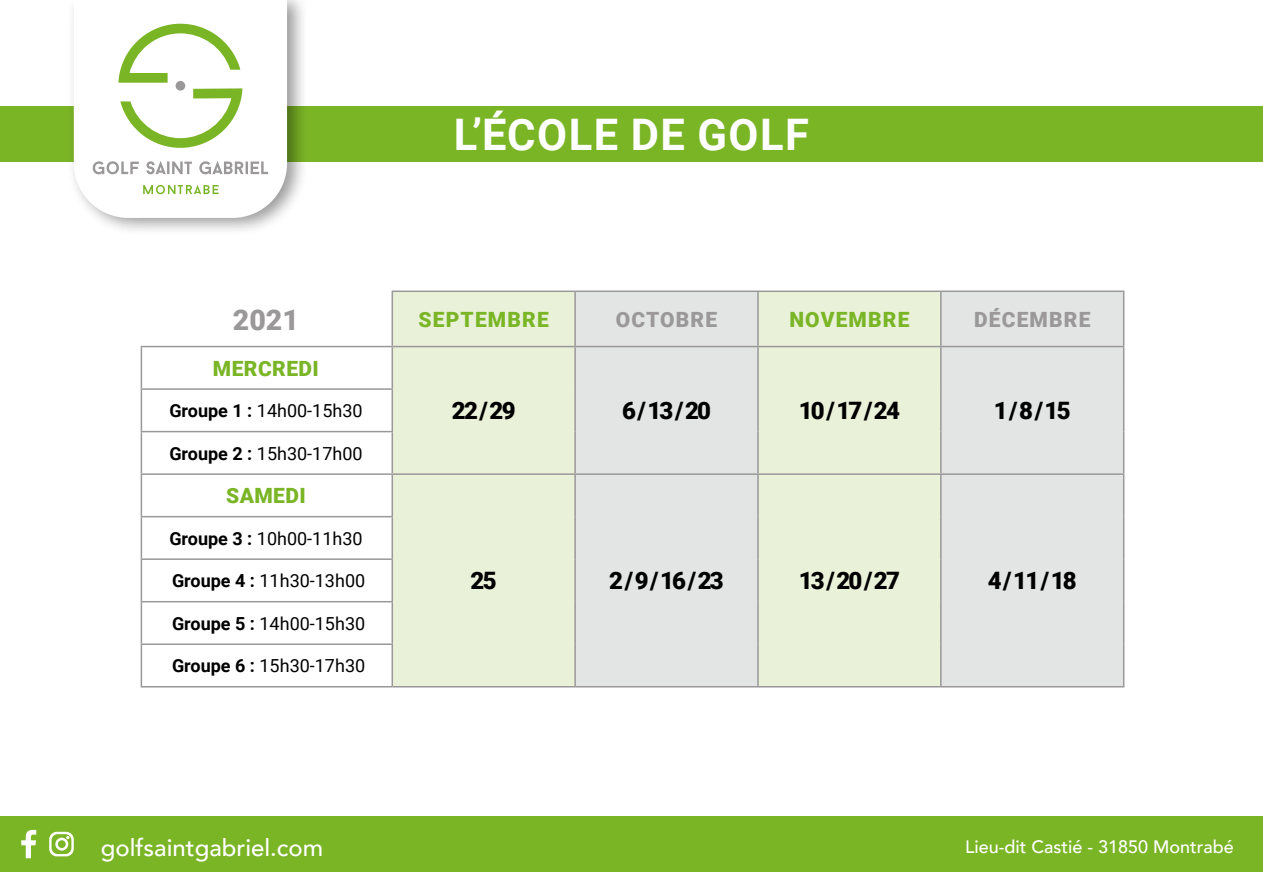
<style>
.page{position:relative;width:1263px;height:893px;background:#fff}
.page>*{position:absolute;margin:0;border:0;box-sizing:border-box;transform-origin:0 0}
.t1{font:700 43.5px "Roboto";letter-spacing:.035em;color:#fff}
.t2{font:900 28.5px "Roboto";color:#9a9899}
.t3{font:900 24px "Roboto";letter-spacing:-.07em;color:#000}
.t4{font:500 24px "Avenir";color:#fff}
.t5{font:900 21px "Roboto";letter-spacing:.055em;color:#7ab526}
.t6{font:900 21px "Roboto";letter-spacing:.055em;color:#9a9899}
.t7{font:900 21px "Roboto";letter-spacing:.02em;color:#7ab526}
.t8{font:18px "Roboto";color:#000}
.t9{font:500 18px "Avenir";color:#fff}
.s1{font-weight:700}
</style>
<div class="page">
<div style="left:393px;top:292px;width:181px;height:394px;background:#e9f1d9"></div>
<svg style="left:576px;top:292px;width:547px;height:394px;background:#e4e8e0"></svg>
<svg style="left:142px;top:347px;width:249px;height:339px"></svg>
<hr style="left:391px;top:292px;width:2px;height:54px;background:#9a9899">
<hr style="left:574px;top:292px;width:2px;height:54px;background:#9a9899">
<hr style="left:757px;top:292px;width:2px;height:54px;background:#9a9899">
<hr style="left:940px;top:292px;width:1px;height:54px;background:#9a9899">
<hr style="left:1123px;top:292px;width:1px;height:54px;background:#9a9899">
<hr style="left:141px;top:346px;width:251px;height:1px;background:#9a9899">
<hr style="left:392px;top:346px;width:183px;height:1px;background:#9a9899">
<hr style="left:391px;top:347px;width:2px;height:41px;background:#9a9899">
<hr style="left:575px;top:346px;width:183px;height:1px;background:#9a9899">
<hr style="left:574px;top:347px;width:2px;height:42px;background:#9a9899">
<hr style="left:574px;top:389px;width:2px;height:43px;background:#9a9899">
<hr style="left:574px;top:432px;width:2px;height:41px;background:#9a9899">
<hr style="left:758px;top:346px;width:183px;height:1px;background:#9a9899">
<hr style="left:757px;top:347px;width:2px;height:42px;background:#9a9899">
<hr style="left:757px;top:389px;width:2px;height:43px;background:#9a9899">
<hr style="left:757px;top:432px;width:2px;height:41px;background:#9a9899">
<hr style="left:941px;top:346px;width:183px;height:1px;background:#9a9899">
<hr style="left:940px;top:347px;width:1px;height:42px;background:#9a9899">
<hr style="left:1123px;top:347px;width:1px;height:42px;background:#9a9899">
<hr style="left:940px;top:389px;width:1px;height:43px;background:#9a9899">
<hr style="left:1123px;top:389px;width:1px;height:43px;background:#9a9899">
<hr style="left:940px;top:432px;width:1px;height:41px;background:#9a9899">
<hr style="left:1123px;top:432px;width:1px;height:41px;background:#9a9899">
<hr style="left:141px;top:388px;width:252px;height:2px;background:#9a9899">
<hr style="left:391px;top:390px;width:2px;height:41px;background:#9a9899">
<hr style="left:141px;top:431px;width:252px;height:1px;background:#9a9899">
<hr style="left:391px;top:432px;width:2px;height:41px;background:#9a9899">
<hr style="left:141px;top:516px;width:252px;height:1px;background:#9a9899">
<hr style="left:391px;top:517px;width:2px;height:41px;background:#9a9899">
<hr style="left:141px;top:473px;width:251px;height:2px;background:#9a9899">
<hr style="left:141px;top:558px;width:252px;height:2px;background:#9a9899">
<hr style="left:392px;top:473px;width:183px;height:2px;background:#9a9899">
<hr style="left:391px;top:475px;width:2px;height:41px;background:#9a9899">
<hr style="left:392px;top:686px;width:183px;height:1px;background:#9a9899">
<hr style="left:575px;top:473px;width:183px;height:2px;background:#9a9899">
<hr style="left:574px;top:475px;width:2px;height:42px;background:#9a9899">
<hr style="left:574px;top:517px;width:2px;height:42px;background:#9a9899">
<hr style="left:574px;top:559px;width:2px;height:43px;background:#9a9899">
<hr style="left:574px;top:602px;width:2px;height:42px;background:#9a9899">
<hr style="left:574px;top:644px;width:2px;height:42px;background:#9a9899">
<hr style="left:575px;top:686px;width:183px;height:1px;background:#9a9899">
<hr style="left:758px;top:473px;width:183px;height:2px;background:#9a9899">
<hr style="left:757px;top:475px;width:2px;height:42px;background:#9a9899">
<hr style="left:757px;top:517px;width:2px;height:42px;background:#9a9899">
<hr style="left:757px;top:559px;width:2px;height:43px;background:#9a9899">
<hr style="left:757px;top:602px;width:2px;height:42px;background:#9a9899">
<hr style="left:757px;top:644px;width:2px;height:42px;background:#9a9899">
<hr style="left:758px;top:686px;width:183px;height:1px;background:#9a9899">
<hr style="left:941px;top:473px;width:183px;height:2px;background:#9a9899">
<hr style="left:940px;top:475px;width:1px;height:42px;background:#9a9899">
<hr style="left:1123px;top:475px;width:1px;height:42px;background:#9a9899">
<hr style="left:940px;top:517px;width:1px;height:42px;background:#9a9899">
<hr style="left:1123px;top:517px;width:1px;height:42px;background:#9a9899">
<hr style="left:940px;top:559px;width:1px;height:43px;background:#9a9899">
<hr style="left:1123px;top:559px;width:1px;height:43px;background:#9a9899">
<hr style="left:940px;top:602px;width:1px;height:42px;background:#9a9899">
<hr style="left:1123px;top:602px;width:1px;height:42px;background:#9a9899">
<hr style="left:940px;top:644px;width:1px;height:42px;background:#9a9899">
<hr style="left:1123px;top:644px;width:1px;height:42px;background:#9a9899">
<hr style="left:941px;top:686px;width:183px;height:1px;background:#9a9899">
<hr style="left:391px;top:560px;width:2px;height:41px;background:#9a9899">
<hr style="left:141px;top:601px;width:252px;height:1px;background:#9a9899">
<hr style="left:391px;top:602px;width:2px;height:41px;background:#9a9899">
<hr style="left:141px;top:643px;width:252px;height:2px;background:#9a9899">
<hr style="left:391px;top:645px;width:2px;height:41px;background:#9a9899">
<hr style="left:141px;top:686px;width:251px;height:1px;background:#9a9899">
<hr style="left:391px;top:291px;width:184px;height:1px;background:#9a9899">
<hr style="left:575px;top:291px;width:183px;height:1px;background:#9a9899">
<hr style="left:758px;top:291px;width:183px;height:1px;background:#9a9899">
<hr style="left:941px;top:291px;width:183px;height:1px;background:#9a9899">
<hr style="left:141px;top:347px;width:1px;height:41px;background:#9a9899">
<hr style="left:141px;top:390px;width:1px;height:41px;background:#9a9899">
<hr style="left:141px;top:432px;width:1px;height:41px;background:#9a9899">
<hr style="left:141px;top:475px;width:1px;height:41px;background:#9a9899">
<hr style="left:141px;top:517px;width:1px;height:41px;background:#9a9899">
<hr style="left:141px;top:560px;width:1px;height:41px;background:#9a9899">
<hr style="left:141px;top:602px;width:1px;height:41px;background:#9a9899">
<hr style="left:141px;top:645px;width:1px;height:41px;background:#9a9899">
<div style="left:0;top:106px;width:1263px;height:55px;background:#7ab526"></div>
<div style="left:0;top:816px;width:1263px;height:56px;background:#7ab526"></div>
<svg style="left:49px;top:832px;width:25px;height:24px"></svg>
<svg style="left:21px;top:830px;width:15px;height:28px"></svg>
<div style="left:67px;top:0;width:242px;height:236px;background:#000;opacity:.4"></div>
<svg style="left:74px;top:0;width:213px;height:218px"></svg>
<svg style="left:93px;top:161px;width:46px;height:13px"></svg>
<svg style="left:147px;top:161px;width:45px;height:13px"></svg>
<svg style="left:199px;top:161px;width:69px;height:13px"></svg>
<svg style="left:118px;top:24px;width:124px;height:124px"></svg>
<svg style="left:143px;top:185px;width:76px;height:9px"></svg>
<h1 class="t1" style="left:454px;top:104px;width:357px">L’ÉCOLE DE GOLF</h1>
<h2 class="t2" style="left:233px;top:299px;width:68px">2021</h2>
<p class="t5" style="left:419px;top:305px;width:132px">SEPTEMBRE</p>
<p class="t6" style="left:616px;top:305px;width:103px">OCTOBRE</p>
<p class="t5" style="left:789px;top:305px;width:122px">NOVEMBRE</p>
<p class="t6" style="left:974px;top:305px;width:118px">DÉCEMBRE</p>
<p class="t7" style="left:213px;top:353px;width:107px">MERCREDI</p>
<p class="t8" style="left:169px;top:398px;width:195px"><span class="s1">Groupe 1 :</span> 14h00-15h30</p>
<h3 class="t3" style="left:452px;top:394px;width:65px">22 / 29</h3>
<h3 class="t3" style="left:622px;top:394px;width:91px">6 / 13 / 20</h3>
<h3 class="t3" style="left:799px;top:394px;width:103px">10 / 17 / 24</h3>
<h3 class="t3" style="left:994px;top:394px;width:78px">1 / 8 / 15</h3>
<p class="t8" style="left:169px;top:441px;width:195px"><span class="s1">Groupe 2 :</span> 15h30-17h00</p>
<p class="t5" style="left:226px;top:481px;width:81px">SAMEDI</p>
<p class="t8" style="left:169px;top:526px;width:195px"><span class="s1">Groupe 3 :</span> 10h00-11h30</p>
<p class="t8" style="left:172px;top:568px;width:195px"><span class="s1">Groupe 4 :</span> 11h30-13h00</p>
<p class="t8" style="left:172px;top:611px;width:195px"><span class="s1">Groupe 5 :</span> 14h00-15h30</p>
<p class="t8" style="left:172px;top:653px;width:195px"><span class="s1">Groupe 6 :</span> 15h30-17h30</p>
<h3 class="t3" style="left:471px;top:564px;width:28px">25</h3>
<h3 class="t3" style="left:609px;top:564px;width:116px">2 / 9 / 16 / 23</h3>
<h3 class="t3" style="left:799px;top:564px;width:103px">13 / 20 / 27</h3>
<h3 class="t3" style="left:988px;top:564px;width:91px">4 / 11 / 18</h3>
<h3 class="t4" style="left:101px;top:827px;width:224px">golfsaintgabriel.com</h3>
<p class="t9" style="left:965px;top:831px;width:270px">Lieu-dit Castié - 31850 Montrabé</p>
</div>
